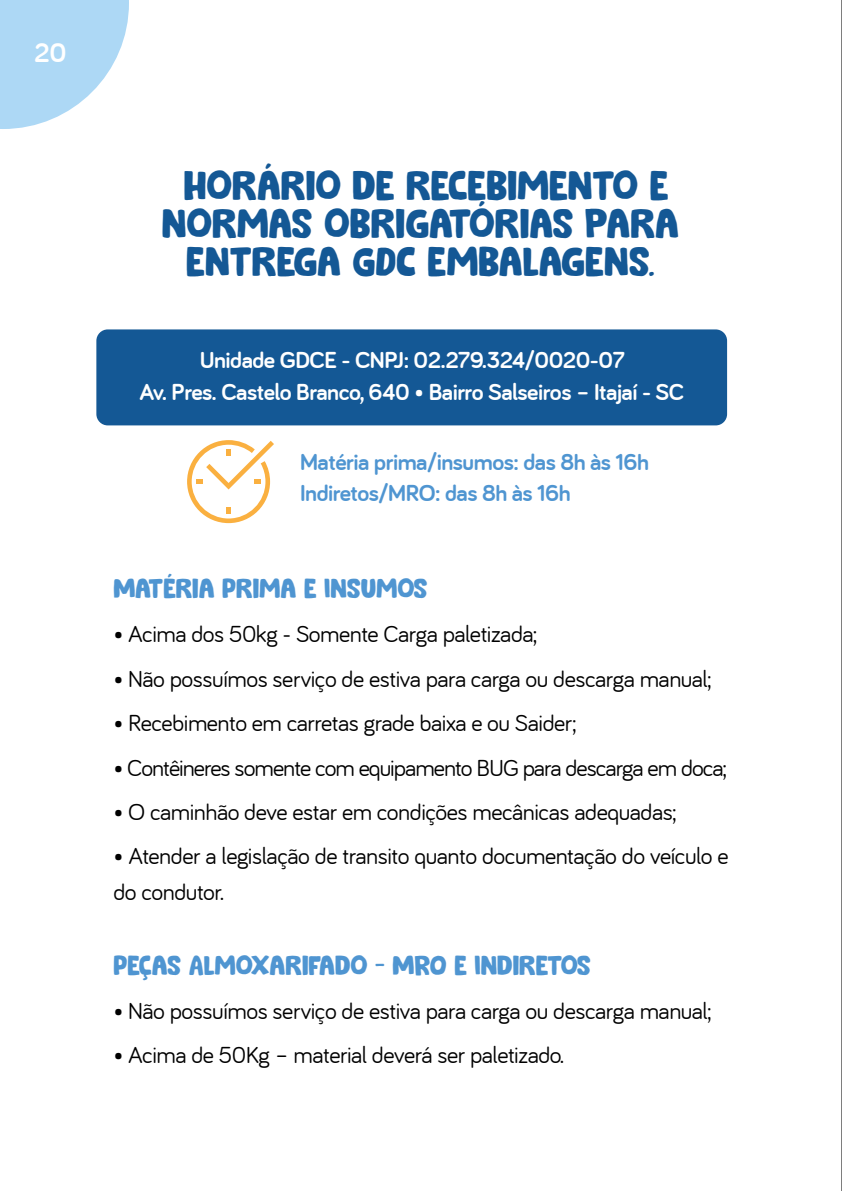
<style>
.page{position:relative;width:842px;height:1191px;background:#fff}
.page>*{position:absolute;margin:0;border:0;box-sizing:border-box;transform-origin:0 0}
.t1{font:42px/38.4px "Cookie Supply DEMO";color:#145895;text-align:center}
.t2{font:28px "Cookie Supply DEMO";color:#4f95d1}
.t3{font:700 28px "Bariol";color:#fff}
.t4{font:24px/36px "Bariol";letter-spacing:-.02em;color:#000}
.t5{font:700 24px/32px "Bariol";letter-spacing:-.02em;color:#fff;text-align:center}
.t6{font:24px "Bariol";letter-spacing:-.04em;color:#000}
.t7{font:700 24px/31.4px "Bariol";letter-spacing:-.02em;color:#4f95d1}
</style>
<div class="page">
<div style="left:96px;top:329px;width:631px;height:96px;background:#145895;border-radius:11px"></div>
<svg style="left:187px;top:440px;width:87px;height:83px"></svg>
<svg style="left:0;top:0;width:129px;height:129px"></svg>
<hr style="left:841px;top:0;width:1px;height:1191px;background:#000">
<p class="t3" style="left:34px;top:36px;width:34px">20</p>
<h1 class="t1" style="left:162px;top:165px;width:519px">HORÁRIO DE RECEBIMENTO E<br>NORMAS OBRIGATÓRIAS PARA<br>ENTREGA GDC EMBALAGENS.</h1>
<p class="t5" style="left:140px;top:344px;width:546px">Unidade GDCE - CNPJ: 02.279.324/0020-07<br>Av. Pres. Castelo Branco, 640 • Bairro Salseiros – Itajaí - SC</p>
<p class="t7" style="left:300px;top:446px;width:351px">Matéria prima/insumos: das 8h às 16h<br>Indiretos/MRO: das 8h às 16h</p>
<p class="t2" style="left:113px;top:573px;width:316px">MATÉRIA PRIMA E INSUMOS</p>
<p class="t4" style="left:113px;top:616px;width:425px">• Acima dos 50kg - Somente Carga paletizada;</p>
<p class="t4" style="left:113px;top:660px;width:599px">• Não possuímos serviço de estiva para carga ou descarga manual;</p>
<p class="t4" style="left:113px;top:705px;width:464px">• Recebimento em carretas grade baixa e ou Saider;</p>
<p class="t6" style="left:113px;top:754px;width:615px">• Contêineres somente com equipamento BUG para descarga em doca;</p>
<p class="t4" style="left:113px;top:794px;width:564px">• O caminhão deve estar em condições mecânicas adequadas;</p>
<p class="t4" style="left:113px;top:838px;width:617px">• Atender a legislação de transito quanto documentação do veículo e do condutor.</p>
<p class="t2" style="left:113px;top:949px;width:479px">PEÇAS ALMOXARIFADO - MRO E INDIRETOS</p>
<p class="t4" style="left:113px;top:993px;width:599px">• Não possuímos serviço de estiva para carga ou descarga manual;</p>
<p class="t4" style="left:113px;top:1037px;width:452px">• Acima de 50Kg – material deverá ser paletizado.</p>
</div>
